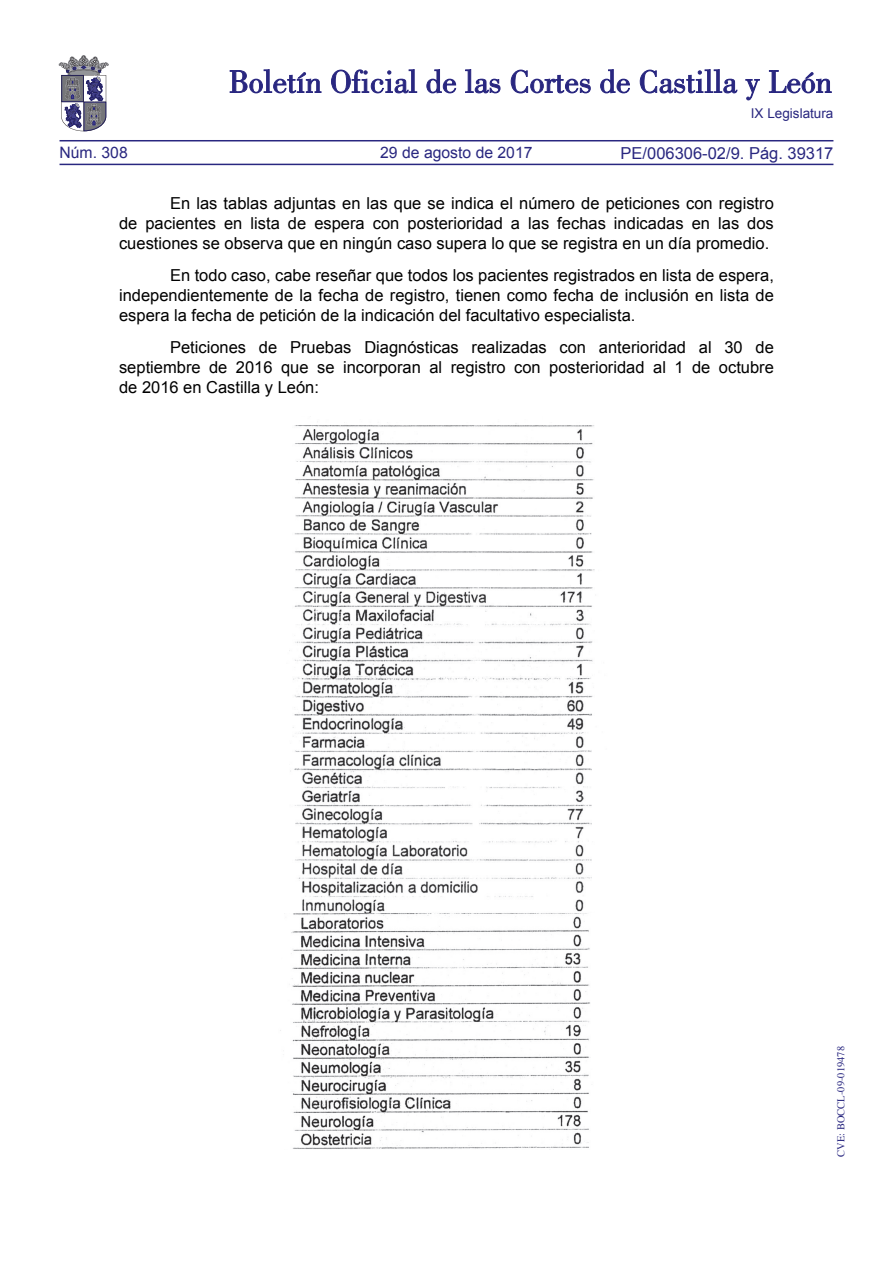
<style>
.page{position:relative;width:893px;height:1263px;background:#fff}
.page>*{position:absolute;margin:0;border:0;box-sizing:border-box;transform-origin:0 0}
.t1{font:16.5px/19.8px "Arial";color:#000;text-align:justify}
.t2{font:16.5px "Arial";color:#292780}
.t3{font:15.75px "Arial";color:#292780}
.t4{font:13.5px "Arial";color:#292780}
.t5{font:10.5px "Times";color:#292780}
</style>
<div class="page">
<hr style="left:60px;top:164px;width:773px;height:1px;background:#292780">
<hr style="left:60px;top:140px;width:773px;height:1px;background:#292780">
<svg style="left:230px;top:69px;width:91px;height:24px"></svg>
<svg style="left:331px;top:69px;width:86px;height:24px"></svg>
<svg style="left:426px;top:69px;width:30px;height:24px"></svg>
<svg style="left:465px;top:69px;width:35px;height:24px"></svg>
<svg style="left:511px;top:70px;width:80px;height:23px"></svg>
<svg style="left:600px;top:69px;width:30px;height:24px"></svg>
<svg style="left:640px;top:69px;width:97px;height:24px"></svg>
<svg style="left:745px;top:79px;width:15px;height:21px"></svg>
<svg style="left:769px;top:70px;width:62px;height:23px"></svg>
<svg style="left:59px;top:55px;width:49px;height:76px"></svg>
<img style="left:289px;top:423px;width:306px;height:490px">
<img style="left:280px;top:913px;width:310px;height:236px">
<p class="t4" style="left:751px;top:105px;width:84px">IX Legislatura</p>
<p class="t2" style="left:621px;top:142px;width:214px">PE/006306-02/9. Pág. 39317</p>
<p class="t1" style="left:119px;top:194px;width:656px;text-indent:51px">En las tablas adjuntas en las que se indica el número de peticiones con registro de pacientes en lista de espera con posterioridad a las fechas indicadas en las dos cuestiones se observa que en ningún caso supera lo que se registra en un día promedio.</p>
<p class="t1" style="left:119px;top:266px;width:656px;text-indent:51px">En todo caso, cabe reseñar que todos los pacientes registrados en lista de espera, independientemente de la fecha de registro, tienen como fecha de inclusión en lista de espera la fecha de petición de la indicación del facultativo especialista.</p>
<p class="t1" style="left:119px;top:338px;width:656px;text-indent:51px">Peticiones de Pruebas Diagnósticas realizadas con anterioridad al 30 de septiembre de 2016 que se incorporan al registro con posterioridad al 1 de octubre de 2016 en Castilla y León:</p>
<p class="t3" style="left:60px;top:142px;width:70px">Núm. 308</p>
<p class="t3" style="left:380px;top:142px;width:154px">29 de agosto de 2017</p>
<p class="t5" style="left:831px;top:1157px;width:112px;rotate:-90deg">CVE: BOCCL-09-019478</p>
</div>
